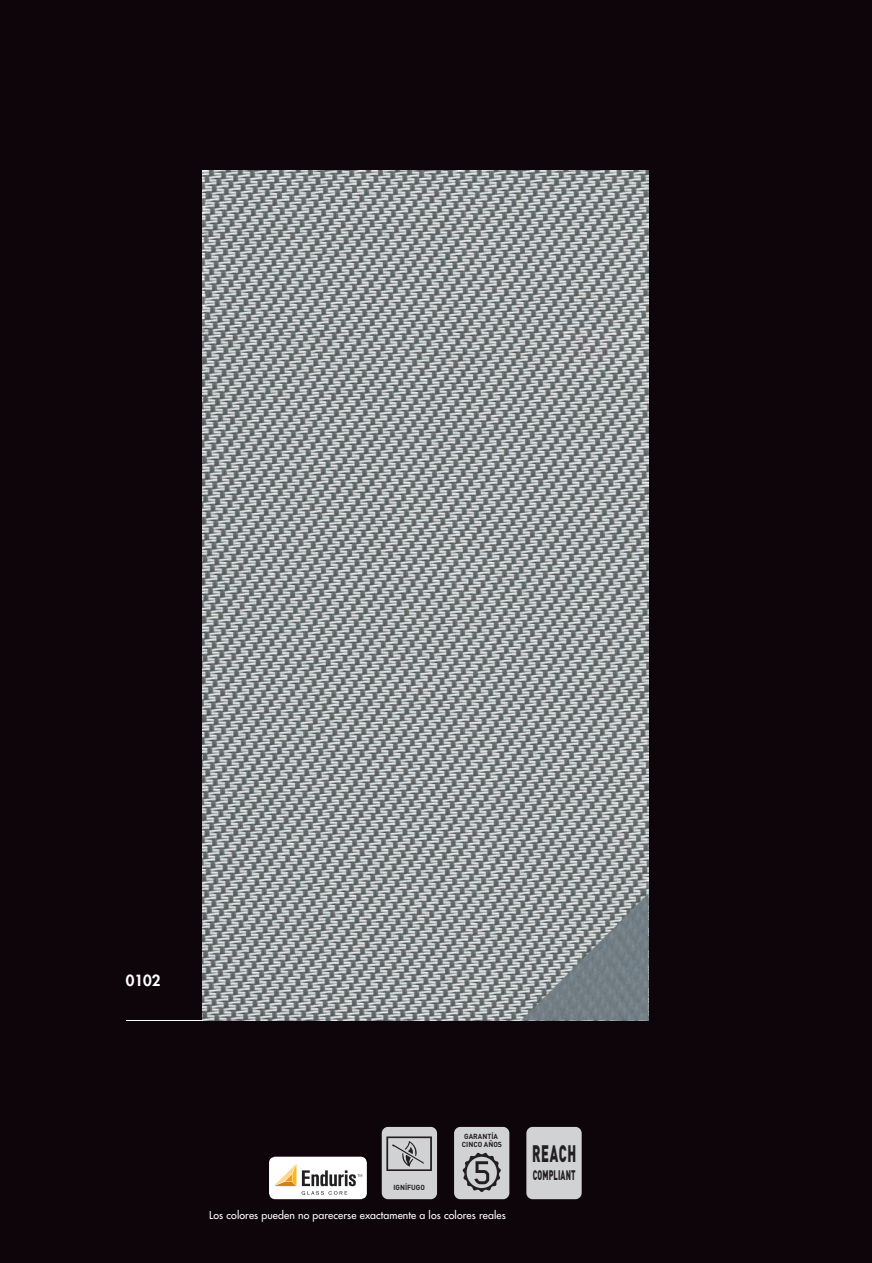
<style>
.page{position:relative;width:872px;height:1263px;background:#0e050a}
.page>*{position:absolute;margin:0;border:0;box-sizing:border-box;transform-origin:0 0}
.t1{font:900 23.55px "DIN";letter-spacing:.05em;color:#231f20;scale:.55 1}
.t2{font:800 15px "Futura";color:#fff}
.t3{font:900 13.8px "DIN";letter-spacing:.015em;color:#231f20;scale:.55 1}
.t4{font:10.5px "Futura";letter-spacing:.01em;color:#fff}
.t5{font:700 7.35px/7.5px "DIN";color:#231f20;text-align:center}
.t6{font:700 7.35px "DIN";color:#231f20;scale:.96 1}
</style>
<div class="page">
<div style="left:269px;top:1157px;width:98px;height:42px;background:#fff;border-radius:6px"></div>
<svg style="left:274px;top:1164px;width:88px;height:31px"></svg>
<div style="left:526px;top:1127px;width:55px;height:72px;background:#d1d2d4;border-radius:6px"></div>
<img style="left:202px;top:170px;width:446px;height:850px">
<img style="left:521px;top:893px;width:127px;height:127px">
<hr style="left:126px;top:1020px;width:76px;height:1px;background:#fff">
<div style="left:382px;top:1127px;width:55px;height:72px;background:#d1d2d4;border-radius:6px"></div>
<svg style="left:386px;top:1136px;width:46px;height:35px"></svg>
<div style="left:454px;top:1127px;width:55px;height:72px;background:#d1d2d4;border-radius:6px"></div>
<svg style="left:462px;top:1152px;width:39px;height:40px"></svg>
<h2 class="t2" style="left:126px;top:970px;width:36px">0102</h2>
<p class="t6" style="left:393px;top:1182px;width:34px">IGNÍFUGO</p>
<p class="t5" style="left:462px;top:1133px;width:42px">GARANTÍA<br>CINCO AÑOS</p>
<p class="t4" style="left:209px;top:1208px;width:298px">Los colores pueden no parecerse exactamente a los colores reales</p>
<h1 class="t1" style="left:532px;top:1138px;width:82px">REACH</h1>
<h3 class="t3" style="left:533px;top:1165px;width:79px">COMPLIANT</h3>
</div>
